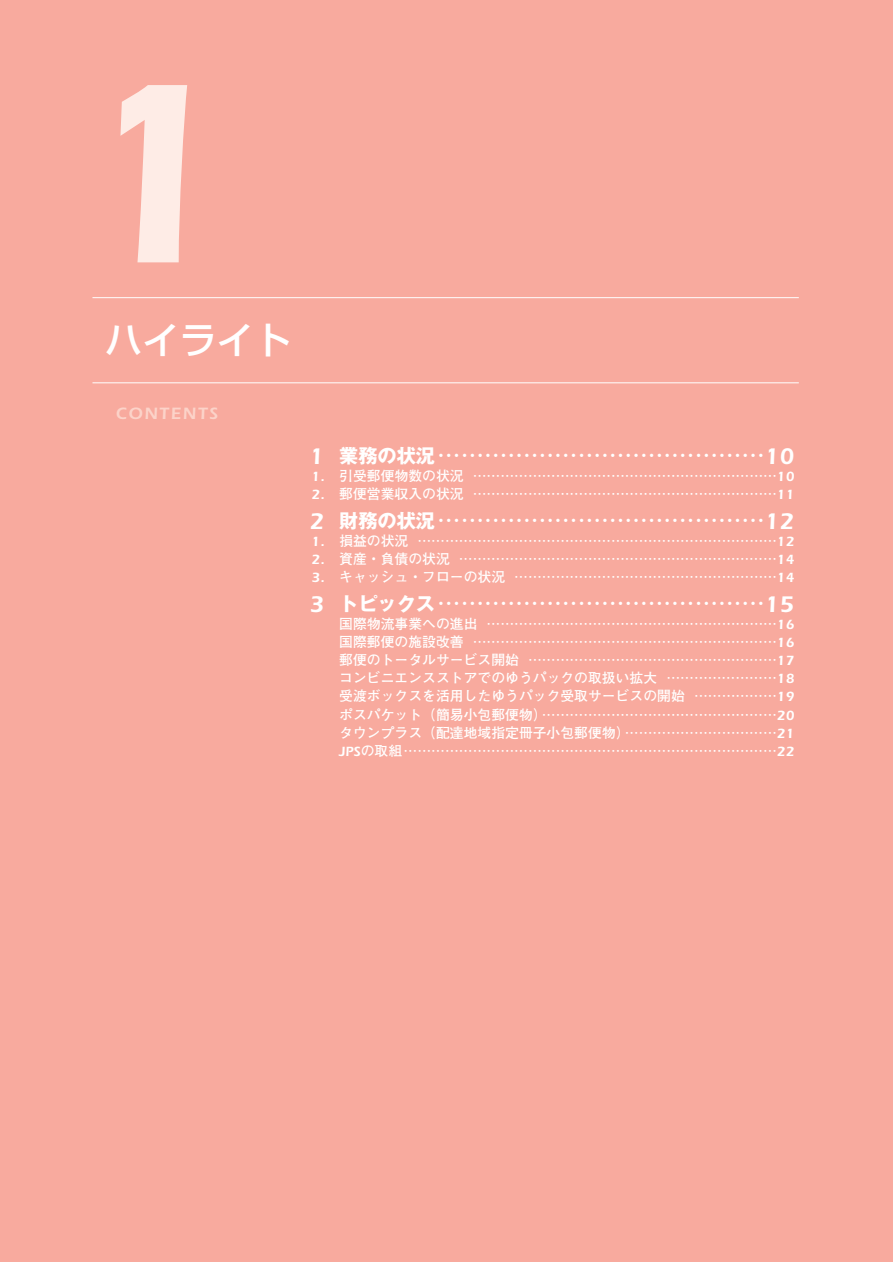
<style>
.page{position:relative;width:893px;height:1262px;background:#fff}
.page>*{position:absolute;margin:0;border:0;box-sizing:border-box;transform-origin:0 0}
.t1{font:600 265.8px "Itc Eras";color:#feece6}
.t2{font:500 37.2px "Shin Go";color:#fff}
.t3{font:300 23.4px "Ryumin";color:#fff}
.t4{font:600 16.95px "Itc Eras";letter-spacing:.1em;color:#fcd3c9}
.t5{font:300 13.8px/18.1px "Ryumin";color:#fff;text-align:justify}
.t6{font:700 13.8px/18.1px "Futo Go B101";color:#fff}
.s1{font-family:"Itc Eras";font-weight:600}
.s2{font-family:"Gothic MB101";font-weight:700;font-size:19.2px}
.s3{font-family:"Futo Go B101";font-weight:700}
.s4{font-family:"Ryumin";font-weight:300}
</style>
<div class="page">
<div style="left:0;top:0;width:892px;height:1262px;background:#f8aa9e"></div>
<hr style="left:92px;top:297px;width:706px;height:1px;background:#fff">
<hr style="left:92px;top:382px;width:706px;height:1px;background:#fff">
<h1 class="t1" style="left:73px;top:85px;width:170px">1</h1>
<h2 class="t2" style="left:105px;top:326px;width:188px">ハイライト</h2>
<p class="t4" style="left:116px;top:407px;width:104px">CONTENTS</p>
<h3 class="t3" style="left:309px;top:447px;width:486px"><span class="s1">1</span> <span class="s2">業務の状況</span>……………………………………<span class="s1">10</span></h3>
<p class="t5" style="left:311px;top:469px;width:484px"><span class="s1">1.</span> <span class="s3">引受郵便物数の状況</span> …………………………………………………………<span class="s1">10</span></p>
<p class="t5" style="left:311px;top:487px;width:484px"><span class="s1">2.</span> <span class="s3">郵便営業収入の状況</span> …………………………………………………………<span class="s1">11</span></p>
<h3 class="t3" style="left:309px;top:512px;width:486px"><span class="s1">2</span> <span class="s2">財務の状況</span>……………………………………<span class="s1">12</span></h3>
<p class="t5" style="left:311px;top:534px;width:484px"><span class="s1">1.</span> <span class="s3">損益の状況</span> ……………………………………………………………………<span class="s1">12</span></p>
<p class="t5" style="left:311px;top:552px;width:484px"><span class="s1">2.</span> <span class="s3">資産・負債の状況</span> ……………………………………………………………<span class="s1">14</span></p>
<p class="t5" style="left:311px;top:570px;width:484px"><span class="s1">3.</span> <span class="s3">キャッシュ・フローの状況</span> …………………………………………………<span class="s1">14</span></p>
<h3 class="t3" style="left:309px;top:595px;width:486px"><span class="s1">3</span> <span class="s2">トピックス</span>……………………………………<span class="s1">15</span></h3>
<p class="t5" style="left:339px;top:616px;width:456px"><span class="s3">国際物流事業への進出</span> ………………………………………………………<span class="s1">16</span><span class="s3">国際郵便の施設改善</span> …………………………………………………………<span class="s1">16</span><span class="s3">郵便のトータルサービス開始</span> ………………………………………………<span class="s1">17</span></p>
<p class="t6" style="left:339px;top:670px;width:456px">コンビニエンスストアでのゆうパックの取扱い拡大 <span class="s4">……………………</span><span class="s1">18</span>受渡ボックスを活用したゆうパック受取サービスの開始 <span class="s4">………………</span><span class="s1">19</span></p>
<p class="t5" style="left:339px;top:707px;width:456px"><span class="s3">ポスパケット（簡易小包郵便物）</span>……………………………………………<span class="s1">20</span></p>
<p class="t6" style="left:339px;top:725px;width:456px">タウンプラス（配達地域指定冊子小包郵便物）<span class="s4">……………………………</span><span class="s1">21</span></p>
<p class="t5" style="left:339px;top:743px;width:456px"><span class="s1">JPS</span><span class="s3">の取組</span>………………………………………………………………………<span class="s1">22</span></p>
</div>
